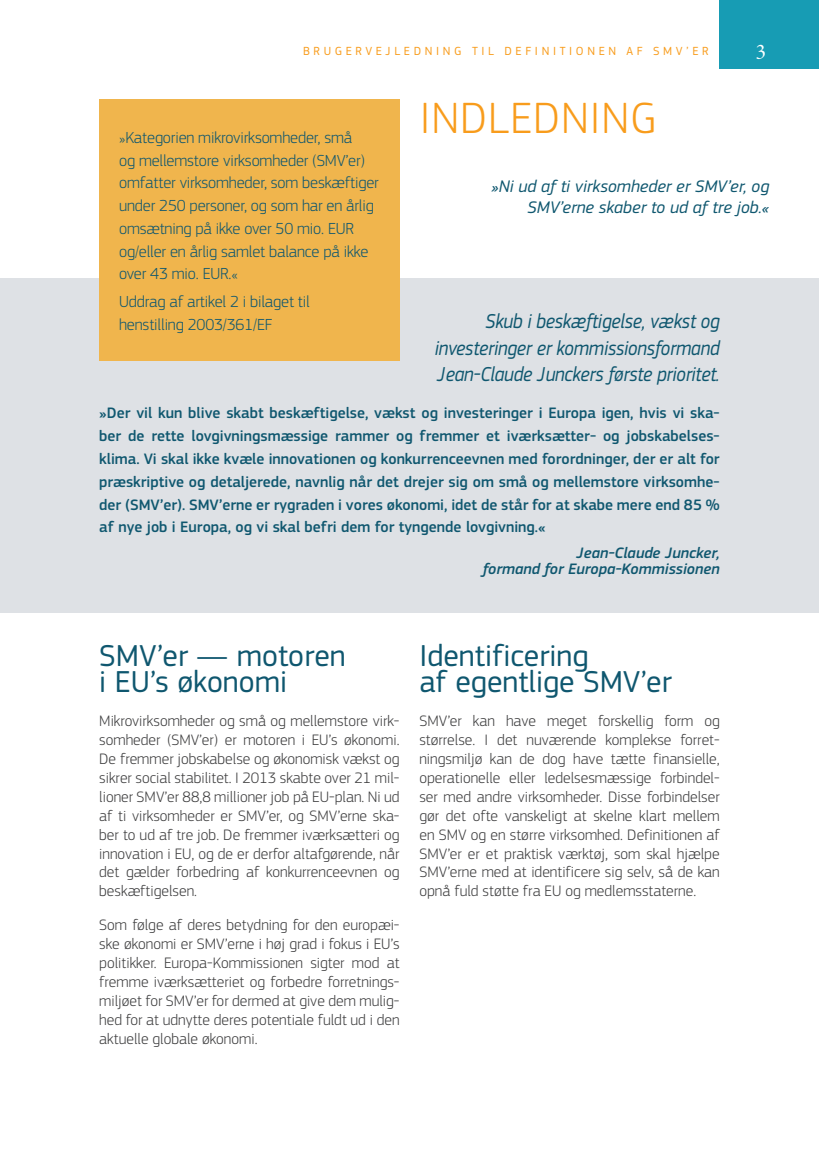
<style>
.page{position:relative;width:819px;height:1166px;background:#fff}
.page>*{position:absolute;margin:0;border:0;box-sizing:border-box;transform-origin:0 0}
.title_1{font:300 45.5px "EC Square Sans Pro";letter-spacing:.02em;color:#f89c1c}
.title_2{font:31.5px/26.2px "EC Square Sans Pro";color:#0f576f}
.gray_faux_title{font:italic 21px/26.2px "EC Square Sans Pro";letter-spacing:-.01em;color:#0f576f;text-align:justify;scale:.9 1}
.t1{font:21px "Garamond Premr Pro";color:#fff}
.quote{font:italic 17.5px/21px "EC Square Sans Pro";color:#0f576f;text-align:right}
.box_body{font:300 16.62px/22.8px "EC Square Sans Pro";letter-spacing:-.01em;color:#0f576f}
.body{font:300 15.75px/18.9px "EC Square Sans Pro";color:#3e3e3f;text-align:justify}
.gray_faux_body{font:500 15.75px/22.8px "EC Square Sans Pro";color:#0f576f;text-align:justify}
.gray_faux_name{font:italic 500 15.75px/15.8px "EC Square Sans Pro";color:#0f576f;text-align:right}
.t2{font:12.25px "EC Square Sans Pro";letter-spacing:.295em;color:#f89c1c}
</style>
<div class="page">
<div style="left:719px;top:0;width:100px;height:68px;background:#179cb4"></div>
<div style="left:0;top:278px;width:819px;height:335px;background:#dee1e5"></div>
<div style="left:99px;top:99px;width:300px;height:262px;background:#f0b54d"></div>
<p class="t2" style="left:303px;top:44px;width:31px">Bruge</p>
<p class="t2" style="left:355px;top:44px;width:50px">rve jledning</p>
<p class="t2" style="left:472px;top:44px;width:9px">til</p>
<p class="t2" style="left:504px;top:44px;width:11px">definitionen</p>
<p class="t2" style="left:626px;top:44px;width:9px">af</p>
<p class="t2" style="left:653px;top:44px;width:57px">SMV’e r</p>
<p class="t1" style="left:755px;top:39px;width:12px">3</p>
<p class="box_body" style="left:119px;top:126px;width:234px">»Kategorien mikrovirksomheder, små</p>
<p class="title_1" style="left:420px;top:92px;width:238px">INDLEDNING</p>
<p class="box_body" style="left:119px;top:149px;width:261px">og mellemstore virksomheder (SMV’er) omfatter virksomheder, som beskæftiger under 250 personer, og som har en årlig omsætning på ikke over 50 mio. EUR og/eller en årlig samlet balance på ikke over 43 mio. EUR.«</p>
<p class="box_body" style="left:119px;top:290px;width:192px">Uddrag af artikel 2 i bilaget til henstilling 2003/361/EF</p>
<p class="quote" style="left:491px;top:176px;width:279px">»Ni ud af ti virksomheder er SMV’er, og<br>SMV’erne skaber to ud af tre job.«</p>
<p class="gray_faux_title" style="left:434px;top:308px;width:318px;text-indent:51px">Skub i beskæftigelse, vækst og investeringer er kommissionsformand Jean-Claude Junckers første prioritet.</p>
<p class="gray_faux_body" style="left:99px;top:402px;width:622px">»Der vil kun blive skabt beskæftigelse, vækst og investeringer i Europa igen, hvis vi ska&shy;ber de rette lovgivningsmæssige rammer og fremmer et iværksætter- og jobskabelses&shy;klima. Vi skal ikke kvæle innovationen og konkurrenceevnen med forordninger, der er alt for præskriptive og detaljerede, navnlig når det drejer sig om små og mellemstore virksomhe&shy;der (SMV’er). SMV’erne er rygraden i vores økonomi, idet de står for at skabe mere end 85 % af nye job i Europa, og vi skal befri dem for tyngende lovgivning.«</p>
<p class="gray_faux_name" style="left:482px;top:545px;width:238px">Jean-Claude Juncker,<br>formand for Europa-Kommissionen</p>
<p class="title_2" style="left:99px;top:643px;width:248px">SMV’er — motoren i EU’s økonomi</p>
<p class="body" style="left:99px;top:711px;width:302px">Mikrovirksomheder og små og mellemstore virk&shy;somheder (SMV’er) er motoren i EU’s økonomi.<br>De fremmer jobskabelse og økonomisk vækst og sikrer social stabilitet. I 2013 skabte over 21 mil&shy;lioner SMV’er 88,8 millioner job på EU-plan. Ni ud af ti virksomheder er SMV’er, og SMV’erne ska&shy;ber to ud af tre job. De fremmer iværksætteri og innovation i EU, og de er derfor altafgørende, når det gælder forbedring af konkurrenceevnen og beskæftigelsen.</p>
<p class="body" style="left:99px;top:915px;width:302px">Som følge af deres betydning for den europæi&shy;ske økonomi er SMV’erne i høj grad i fokus i EU’s politikker. Europa-Kommissionen sigter mod at fremme iværksætteriet og forbedre forretnings&shy;miljøet for SMV’er for dermed at give dem mulig&shy;hed for at udnytte deres potentiale fuldt ud i den aktuelle globale økonomi.</p>
<p class="title_2" style="left:419px;top:643px;width:254px">Identificering<br>af egentlige SMV’er</p>
<p class="body" style="left:419px;top:711px;width:302px">SMV’er kan have meget forskellig form og størrelse. I det nuværende komplekse forret&shy;ningsmiljø kan de dog have tætte finansielle, operationelle eller ledelsesmæssige forbindel&shy;ser med andre virksomheder. Disse forbindelser gør det ofte vanskeligt at skelne klart mellem en SMV og en større virksomhed. Definitionen af SMV’er er et praktisk værktøj, som skal hjælpe SMV’erne med at identificere sig selv, så de kan opnå fuld støtte fra EU og medlemsstaterne.</p>
</div>
